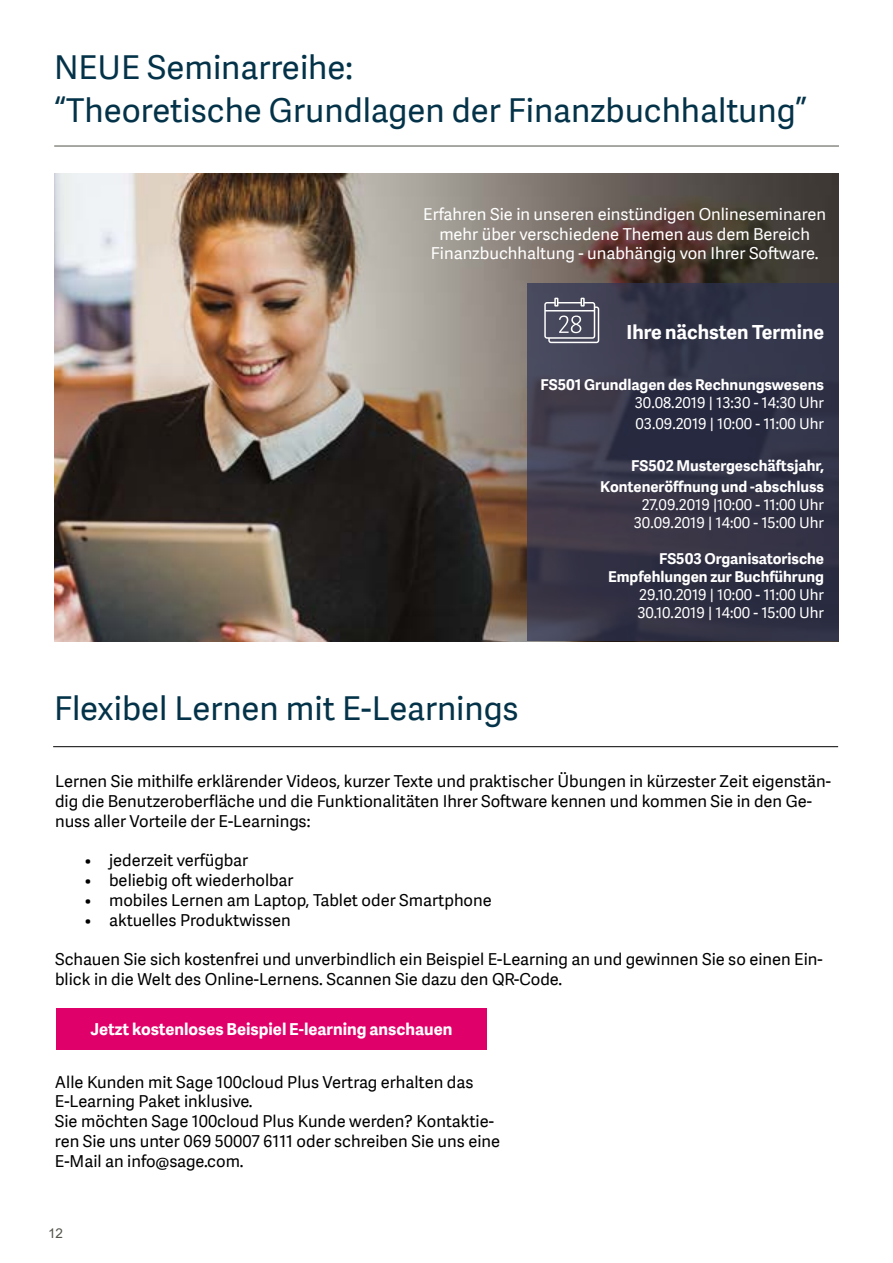
<style>
.page{position:relative;width:893px;height:1263px;background:#fff}
.page>*{position:absolute;margin:0;border:0;box-sizing:border-box;transform-origin:0 0}
.t1{font:33px/43.5px "Adelle Sans SAGE";color:#043349}
.t2{font:700 19.5px "Adelle Sans SAGE";color:#fff}
.t3{font:16.5px/19.8px "Adelle Sans SAGE";color:#000}
.t4{font:16.5px/19.8px "Adelle Sans SAGE";color:#fff;text-align:center}
.t5{font:700 16.5px "Adelle Sans SAGE";color:#fff}
.t6{font:15px/18px "Adelle Sans SAGE";color:#fff}
.t7{font:700 15px/21px "Adelle Sans SAGE";color:#fff;text-align:right}
.t8{font:13.5px "Arial";color:#51534a}
</style>
<div class="page">
<img style="left:54px;top:174px;width:785px;height:467px">
<svg style="left:527px;top:283px;width:312px;height:358px;background:#343448"></svg>
<hr style="left:54px;top:146px;width:785px;height:1px;background:#51534a">
<hr style="left:53px;top:746px;width:785px;height:1px;background:#000">
<div style="left:56px;top:1008px;width:431px;height:41px;background:#e00069"></div>
<svg style="left:544px;top:298px;width:55px;height:45px;background:#727281"></svg>
<h1 class="t1" style="left:54px;top:44px;width:754px">NEUE Seminarreihe:<br>“Theoretische Grundlagen der Finanzbuchhaltung”</h1>
<p class="t4" style="left:423px;top:203px;width:404px">Erfahren Sie in unseren einstündigen Onlineseminaren mehr über verschiedene Themen aus dem Bereich<br>Finanzbuchhaltung - unabhängig von Ihrer Software.</p>
<p class="t2" style="left:626px;top:318px;width:199px">Ihre nächsten Termine</p>
<p class="t7" style="left:540px;top:373px;width:285px">FS501 Grundlagen des Rechnungswesens</p>
<p class="t6" style="left:635px;top:392px;width:191px;line-height:21px">30.08.2019 | 13:30 - 14:30 Uhr<br>03.09.2019 | 10:00 - 11:00 Uhr</p>
<p class="t7" style="left:600px;top:454px;width:225px">FS502 Mustergeschäftsjahr,<br>Konteneröffnung und -abschluss</p>
<p class="t6" style="left:634px;top:495px;width:192px;text-align:center">27.09.2019 |10:00 - 11:00 Uhr<br>30.09.2019 | 14:00 - 15:00 Uhr</p>
<p class="t7" style="left:608px;top:549px;width:218px;line-height:18px">FS503 Organisatorische<br>Empfehlungen zur Buchführung</p>
<p class="t6" style="left:637px;top:585px;width:188px">29.10.2019 | 10:00 - 11:00 Uhr<br>30.10.2019 | 14:00 - 15:00 Uhr</p>
<h1 class="t1" style="left:54px;top:686px;width:466px">Flexibel Lernen mit E-Learnings</h1>
<p class="t3" style="left:55px;top:771px;width:777px">Lernen Sie mithilfe erklärender Videos, kurzer Texte und praktischer Übungen in kürzester Zeit eigenstän&shy;dig die Benutzeroberfläche und die Funktionalitäten Ihrer Software kennen und kommen Sie in den Ge&shy;nuss aller Vorteile der E-Learnings:</p>
<p class="t3" style="left:85px;top:850px;width:165px">• jederzeit verfügbar</p>
<p class="t3" style="left:85px;top:870px;width:210px">• beliebig oft wiederholbar</p>
<p class="t3" style="left:85px;top:890px;width:408px">• mobiles Lernen am Laptop, Tablet oder Smartphone</p>
<p class="t3" style="left:85px;top:909px;width:207px">• aktuelles Produktwissen</p>
<p class="t3" style="left:55px;top:949px;width:769px">Schauen Sie sich kostenfrei und unverbindlich ein Beispiel E-Learning an und gewinnen Sie so einen Ein&shy;blick in die Welt des Online-Lernens. Scannen Sie dazu den QR-Code.</p>
<p class="t5" style="left:91px;top:1017px;width:363px">Jetzt kostenloses Beispiel E-learning anschauen</p>
<p class="t3" style="left:55px;top:1071px;width:447px">Alle Kunden mit Sage 100cloud Plus Vertrag erhalten das E-Learning Paket inklusive.<br>Sie möchten Sage 100cloud Plus Kunde werden? Kontaktie&shy;ren Sie uns unter 069 50007 6111 oder schreiben Sie uns eine E-Mail an info@sage.com.</p>
<p class="t8" style="left:48px;top:1224px;width:17px">12</p>
</div>
